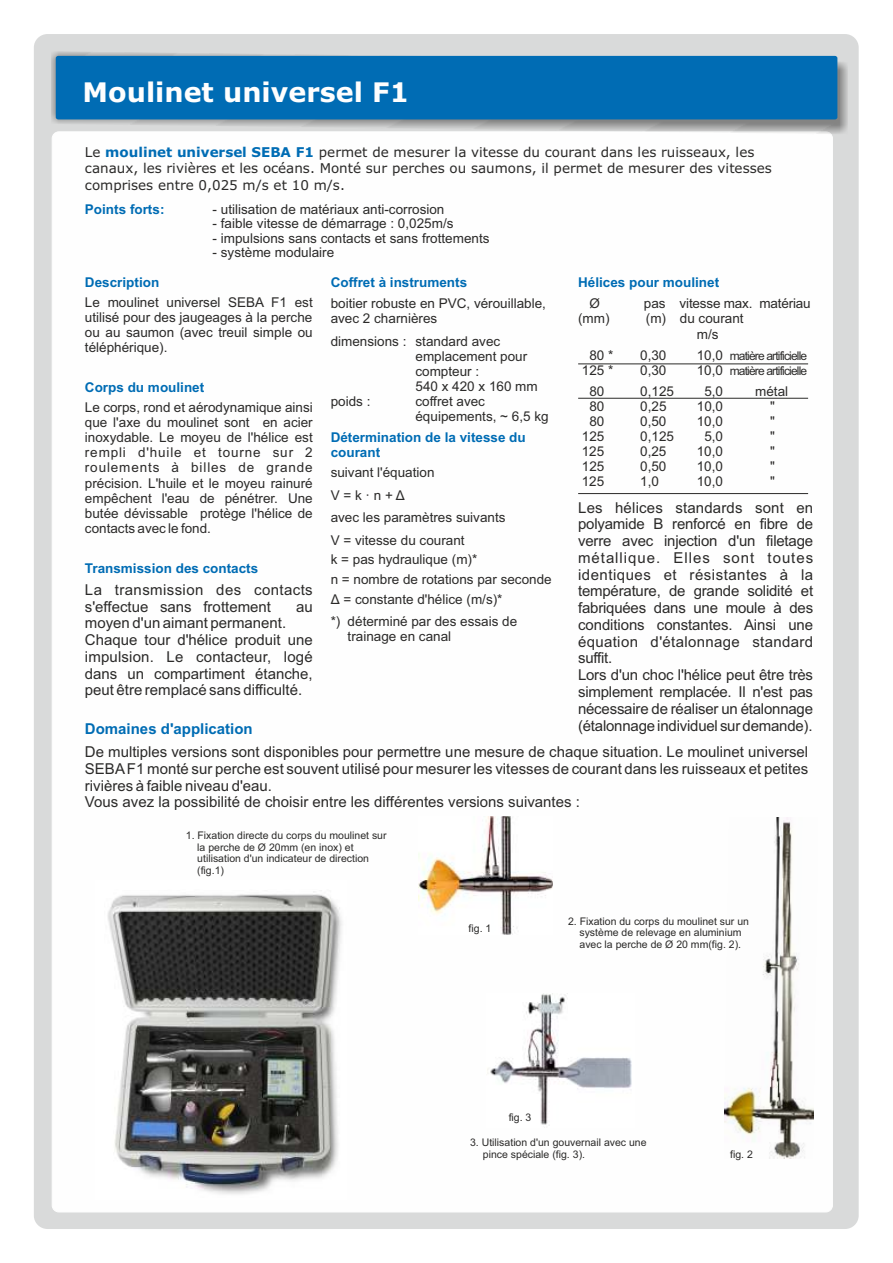
<style>
.page{position:relative;width:893px;height:1263px;background:#fff}
.page>*{position:absolute;margin:0;border:0;box-sizing:border-box;transform-origin:0 0}
.t1{font:700 27px "Verdana";color:#fefefe}
.t2{font:15px/16.8px "Arial";color:#2b2a29}
.t3{font:15px/16.8px "Arial";letter-spacing:.025em;color:#2b2a29}
.t4{font:700 15px "Arial";color:#006cb4}
.t5{font:13.5px/15.1px "Arial";color:#2b2a29}
.t6{font:13.5px/16.4px "Verdana";color:#2b2a29}
.t7{font:700 13.5px/15.1px "Arial";color:#006cb4}
.t8{font:12px "Arial";letter-spacing:-.07em;color:#2b2a29}
.t9{font:10.5px/11.7px "Arial";color:#2b2a29}
.s1{font-weight:700;color:#006cb4}
.s2{font-size:13.5px}
</style>
<div class="page">
<div style="left:34px;top:34px;width:825px;height:1195px;background:#d9dada;border-radius:14px"></div>
<div style="left:52px;top:132px;width:781px;height:1080px;background:#fefefe;border:1px solid #fefefe;border-radius:7px"></div>
<img style="left:51px;top:51px;width:797px;height:84px">
<div style="left:56px;top:56px;width:781px;height:63px;background:#006cb4;border-radius:2px"></div>
<img style="left:487px;top:994px;width:145px;height:131px">
<img style="left:724px;top:817px;width:90px;height:342px">
<hr style="left:578px;top:364px;width:230px;height:1px;background:#2b2a29">
<hr style="left:578px;top:398px;width:230px;height:1px;background:#2b2a29">
<hr style="left:578px;top:493px;width:230px;height:1px;background:#2b2a29">
<img style="left:107px;top:891px;width:235px;height:303px">
<img style="left:419px;top:816px;width:133px;height:118px">
<h1 class="t1" style="left:83px;top:81px;width:328px">Moulinet universel F1</h1>
<p class="t6" style="left:85px;top:145px;width:688px">Le <span class="s1">moulinet universel SEBA F1</span> permet de mesurer la vitesse du courant dans les ruisseaux, les canaux, les rivières et les océans. Monté sur perches ou saumons, il permet de mesurer des vitesses comprises entre 0,025 m/s et 10 m/s.</p>
<p class="t7" style="left:85px;top:203px;width:81px">Points forts:</p>
<p class="t5" style="left:213px;top:203px;width:233px">- utilisation de matériaux anti-corrosion</p>
<p class="t5" style="left:213px;top:217px;width:242px">- faible vitesse de démarrage : 0,025m/s</p>
<p class="t5" style="left:213px;top:232px;width:278px">- impulsions sans contacts et sans frottements</p>
<p class="t5" style="left:213px;top:246px;width:123px">- système modulaire</p>
<p class="t7" style="left:331px;top:276px;width:138px">Coffret à instruments</p>
<p class="t7" style="left:85px;top:276px;width:76px">Description</p>
<p class="t5" style="left:85px;top:295px;width:229px;text-align:justify">Le moulinet universel SEBA F1 est utilisé pour des jaugeages à la perche ou au saumon (avec treuil simple ou téléphérique).</p>
<p class="t7" style="left:85px;top:381px;width:121px">Corps du moulinet</p>
<p class="t5" style="left:85px;top:401px;width:229px;text-align:justify">Le corps, rond et aérodynamique ainsi que l'axe du moulinet sont en acier inoxydable. Le moyeu de l'hélice est rempli d'huile et tourne sur 2 roulements à billes de grande précision. L'huile et le moyeu rainuré empêchent l'eau de pénétrer. Une butée dévissable protège l'hélice de contacts avec le fond.</p>
<p class="t7" style="left:85px;top:562px;width:175px">Transmission des contacts</p>
<p class="t3" style="left:85px;top:582px;width:229px">La transmission des contacts s'effectue sans frottement</p>
<p class="t7" style="left:578px;top:276px;width:143px">Hélices pour moulinet</p>
<p class="t5" style="left:331px;top:297px;width:217px">boitier robuste en PVC, vérouillable, avec 2 charnières</p>
<p class="t5" style="left:415px;top:335px;width:113px;text-indent:-85px">dimensions : standard avec emplacement pour compteur :</p>
<p class="t5" style="left:589px;top:297px;width:12px">Ø</p>
<p class="t5" style="left:644px;top:297px;width:168px">pas vitesse max. matériau</p>
<p class="t5" style="left:578px;top:312px;width:33px">(mm)</p>
<p class="t5" style="left:697px;top:312px;width:48px;text-indent:-51px">(m) du courant m/s</p>
<p class="t5" style="left:589px;top:349px;width:26px">80 *</p>
<p class="t5" style="left:640px;top:349px;width:28px">0,30</p>
<p class="t8" style="left:697px;top:351px;width:112px"><span class="s2">10,0</span> matière artificielle</p>
<p class="t5" style="left:582px;top:364px;width:33px">125 *</p>
<p class="t5" style="left:640px;top:364px;width:28px">0,30</p>
<p class="t8" style="left:697px;top:366px;width:112px"><span class="s2">10,0</span> matière artificielle</p>
<p class="t5" style="left:415px;top:380px;width:124px">540 x 420 x 160 mm</p>
<p class="t5" style="left:589px;top:385px;width:17px">80</p>
<p class="t5" style="left:640px;top:385px;width:35px">0,125</p>
<p class="t5" style="left:704px;top:385px;width:20px">5,0</p>
<p class="t5" style="left:755px;top:385px;width:35px">métal</p>
<p class="t5" style="left:589px;top:400px;width:17px">80</p>
<p class="t5" style="left:640px;top:400px;width:28px">0,25</p>
<p class="t5" style="left:697px;top:400px;width:28px">10,0</p>
<p class="t5" style="left:770px;top:400px;width:6px">"</p>
<p class="t5" style="left:582px;top:430px;width:24px">125</p>
<p class="t5" style="left:640px;top:430px;width:35px">0,125</p>
<p class="t5" style="left:704px;top:430px;width:20px">5,0</p>
<p class="t5" style="left:770px;top:430px;width:6px">"</p>
<p class="t5" style="left:331px;top:395px;width:41px">poids :</p>
<p class="t5" style="left:415px;top:395px;width:71px">coffret avec</p>
<p class="t5" style="left:415px;top:410px;width:135px">équipements, ~ 6,5 kg</p>
<p class="t5" style="left:589px;top:415px;width:17px">80</p>
<p class="t5" style="left:640px;top:415px;width:28px">0,50</p>
<p class="t5" style="left:697px;top:415px;width:28px">10,0</p>
<p class="t5" style="left:770px;top:415px;width:6px">"</p>
<p class="t7" style="left:331px;top:431px;width:197px">Détermination de la vitesse du courant</p>
<p class="t5" style="left:582px;top:445px;width:24px">125</p>
<p class="t5" style="left:640px;top:445px;width:28px">0,25</p>
<p class="t5" style="left:697px;top:445px;width:28px">10,0</p>
<p class="t5" style="left:770px;top:445px;width:6px">"</p>
<p class="t5" style="left:582px;top:475px;width:24px">125</p>
<p class="t5" style="left:640px;top:475px;width:20px">1,0</p>
<p class="t5" style="left:697px;top:475px;width:28px">10,0</p>
<p class="t5" style="left:770px;top:475px;width:6px">"</p>
<p class="t5" style="left:582px;top:460px;width:24px">125</p>
<p class="t5" style="left:640px;top:460px;width:28px">0,50</p>
<p class="t5" style="left:697px;top:460px;width:28px">10,0</p>
<p class="t5" style="left:770px;top:460px;width:6px">"</p>
<p class="t5" style="left:331px;top:466px;width:105px">suivant l'équation</p>
<p class="t5" style="left:331px;top:511px;width:176px">avec les paramètres suivants</p>
<p class="t5" style="left:331px;top:553px;width:148px">k = pas hydraulique (m)*</p>
<p class="t5" style="left:331px;top:488px;width:76px">V = k · n + Δ</p>
<p class="t2" style="left:578px;top:500px;width:237px;text-align:justify">Les hélices standards sont en polyamide B renforcé en fibre de verre avec injection d'un filetage métallique. Elles sont toutes identiques et résistantes à la température, de grande solidité et fabriquées dans une moule à des conditions constantes. Ainsi une équation d'étalonnage standard suffit.</p>
<p class="t5" style="left:331px;top:534px;width:135px">V = vitesse du courant</p>
<p class="t5" style="left:331px;top:571px;width:222px;line-height:19.6px">n = nombre de rotations par seconde<br>Δ = constante d'hélice (m/s)*</p>
<p class="t5" style="left:348px;top:615px;width:171px;text-indent:-17px">*) déterminé par des essais de trainage en canal</p>
<p class="t2" style="left:296px;top:599px;width:18px">au</p>
<p class="t2" style="left:85px;top:616px;width:229px">moyen d'un aimant permanent.<br>Chaque tour d'hélice produit une impulsion. Le contacteur, logé dans un compartiment étanche, peut être remplacé sans difficulté.</p>
<p class="t2" style="left:578px;top:668px;width:237px;text-align:justify">Lors d'un choc l'hélice peut être très simplement remplacée. Il n'est pas nécessaire de réaliser un étalonnage (étalonnageindividuel surdemande).</p>
<p class="t4" style="left:85px;top:723px;width:169px">Domaines d'application</p>
<p class="t2" style="left:85px;top:745px;width:725px">De multiples versions sont disponibles pour permettre une mesure de chaque situation. Le moulinet universel SEBAF1 monté sur perche est souvent utilisé pour mesurer les vitesses de courant dans les ruisseaux et petites rivières à faible niveau d'eau.<br>Vous avez la possibilité de choisir entre les différentes versions suivantes :</p>
<p class="t9" style="left:197px;top:830px;width:191px;text-indent:-11px">1. Fixation directe du corps du moulinet sur la perche de Ø 20mm (en inox) et utilisation d'un indicateur de direction (fig.1)</p>
<p class="t9" style="left:469px;top:923px;width:24px">fig. 1</p>
<p class="t9" style="left:568px;top:916px;width:182px;text-align:center">2. Fixation du corps du moulinet sur un système de relevage en aluminium avec la perche de Ø 20 mm(fig. 2).</p>
<p class="t9" style="left:509px;top:1112px;width:24px">fig. 3</p>
<p class="t9" style="left:483px;top:1137px;width:165px;text-indent:-13px">3. Utilisation d'un gouvernail avec une pince spéciale (fig. 3).</p>
<p class="t9" style="left:730px;top:1149px;width:24px">fig. 2</p>
</div>
